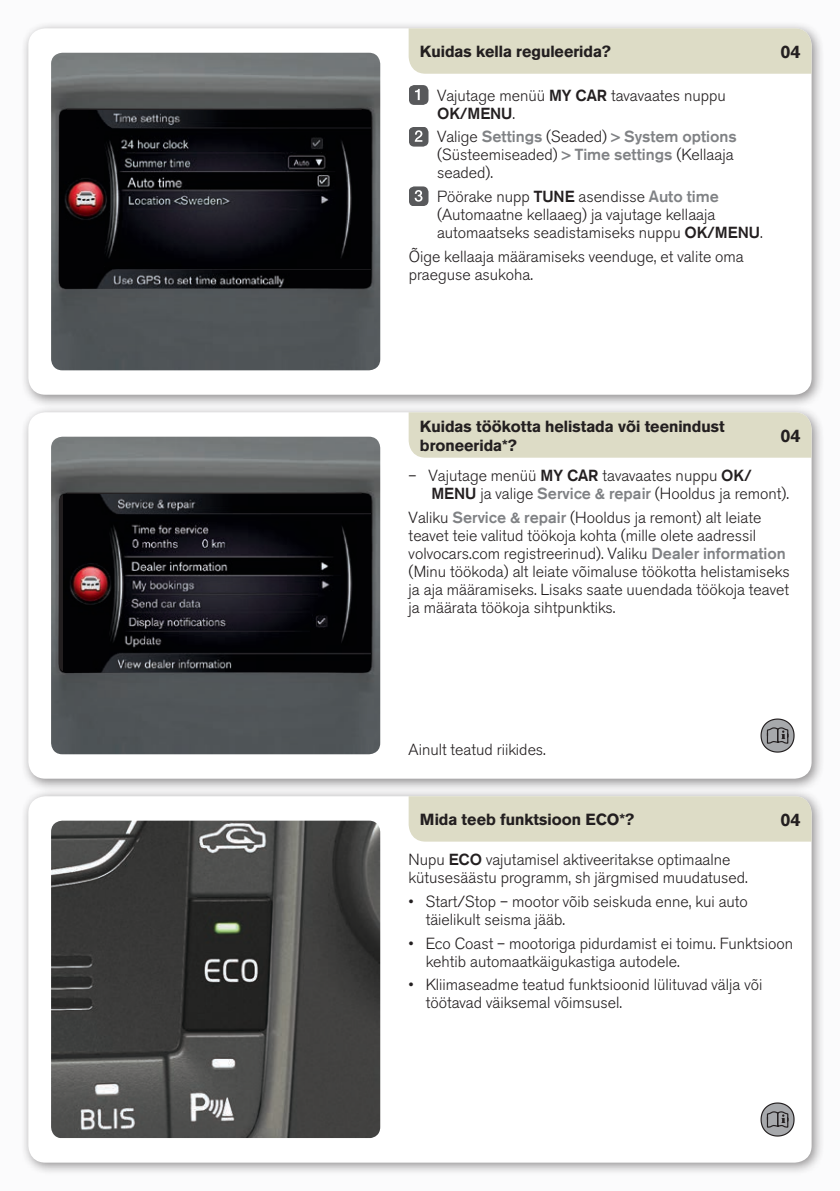
<style>
.page{position:relative;width:840px;height:1191px;background:#fff}
.page>*{position:absolute;margin:0;border:0;box-sizing:border-box;transform-origin:0 0}
.t1{font:700 18px "Volvo Sans";color:#231f20}
.t2{font:300 16px/18px "Volvo Sans";color:#231f20}
.t3{font:700 16px/19.2px "Volvo Sans";color:#231f20}
.s1{font-style:inherit}
.s2{color:#808285}
</style>
<div class="page">
<div style="left:0;top:0;width:839px;height:1191px;background:#fbfbfc"></div>
<div style="left:20px;top:21px;width:804px;height:388px;background:#231f20;opacity:.5"></div>
<div style="left:28px;top:28px;width:783px;height:367px;background:#fff;border-radius:17px"></div>
<div style="left:20px;top:404px;width:804px;height:388px;background:#231f20;opacity:.5"></div>
<div style="left:28px;top:412px;width:783px;height:366px;background:#fff;border-radius:17px"></div>
<div style="left:20px;top:788px;width:804px;height:388px;background:#231f20;opacity:.5"></div>
<div style="left:28px;top:796px;width:783px;height:366px;background:#fff;border-radius:17px"></div>
<div style="left:408px;top:28px;width:403px;height:46px;background:#dddcc6"></div>
<img style="left:51px;top:53px;width:329px;height:317px">
<hr style="left:67px;top:109px;width:294px;height:1px;background:#231f20">
<img style="left:51px;top:437px;width:329px;height:317px">
<hr style="left:67px;top:493px;width:294px;height:1px;background:#231f20">
<div style="left:408px;top:412px;width:403px;height:46px;background:#dddcc6"></div>
<img style="left:51px;top:820px;width:329px;height:318px">
<div style="left:408px;top:796px;width:403px;height:45px;background:#dddcc6"></div>
<svg style="left:409px;top:85px;width:19px;height:20px"></svg>
<svg style="left:409px;top:127px;width:19px;height:20px"></svg>
<svg style="left:409px;top:186px;width:19px;height:20px"></svg>
<svg style="left:760px;top:718px;width:34px;height:34px"></svg>
<svg style="left:760px;top:1102px;width:34px;height:34px"></svg>
<p class="t3" style="left:420px;top:41px;width:192px">Kuidas kella reguleerida?</p>
<p class="t1" style="left:780px;top:39px;width:22px">04</p>
<p class="t2" style="left:437px;top:86px;width:290px">Vajutage menüü <span class="s1">MY CAR</span> tavavaates nuppu<br><span class="s1">OK/MENU</span>.</p>
<p class="t2" style="left:437px;top:128px;width:301px">Valige <span class="s2">Settings</span> (Seaded) <span class="s2">&gt; System options </span>(Süsteemiseaded) <span class="s2">&gt; Time settings</span> (Kellaaja seaded).</p>
<p class="t2" style="left:437px;top:188px;width:327px">Pöörake nupp <span class="s1">TUNE</span> asendisse <span class="s2">Auto time </span>(Automaatne kellaaeg) ja vajutage kellaaja automaatseks seadistamiseks nuppu <span class="s1">OK/MENU</span>.</p>
<p class="t2" style="left:408px;top:247px;width:336px">Õige kellaaja määramiseks veenduge, et valite oma praeguse asukoha.</p>
<p class="t3" style="left:420px;top:415px;width:306px">Kuidas töökotta helistada või teenindust broneerida*?</p>
<p class="t2" style="left:431px;top:467px;width:359px;text-indent:-23px">– Vajutage menüü <span class="s1">MY CAR</span> tavavaates nuppu <span class="s1">OK/<br>MENU</span> ja valige <span class="s2">Service &amp; repair</span> (Hooldus ja remont).</p>
<p class="t2" style="left:408px;top:508px;width:382px">Valiku <span class="s2">Service &amp; repair</span> (Hooldus ja remont) alt leiate teavet teie valitud töökoja kohta (mille olete aadressil volvocars.com registreerinud). Valiku <span class="s2">Dealer information </span>(Minu töökoda) alt leiate võimaluse töökotta helistamiseks ja aja määramiseks. Lisaks saate uuendada töökoja teavet ja määrata töökoja sihtpunktiks.</p>
<p class="t1" style="left:780px;top:423px;width:22px">04</p>
<p class="t2" style="left:408px;top:740px;width:139px">Ainult teatud riikides.</p>
<p class="t3" style="left:420px;top:809px;width:216px">Mida teeb funktsioon ECO*?</p>
<p class="t1" style="left:780px;top:806px;width:22px">04</p>
<p class="t2" style="left:408px;top:851px;width:340px">Nupu <span class="s1">ECO</span> vajutamisel aktiveeritakse optimaalne kütusesäästu programm, sh järgmised muudatused.</p>
<p class="t2" style="left:425px;top:892px;width:323px;text-indent:-17px">• Start/Stop – mootor võib seiskuda enne, kui auto täielikult seisma jääb.</p>
<p class="t2" style="left:425px;top:934px;width:368px;text-indent:-17px">• Eco Coast – mootoriga pidurdamist ei toimu. Funktsioon kehtib automaatkäigukastiga autodele.</p>
<p class="t2" style="left:425px;top:976px;width:338px;text-indent:-17px">• Kliimaseadme teatud funktsioonid lülituvad välja või töötavad väiksemal võimsusel.</p>
</div>
